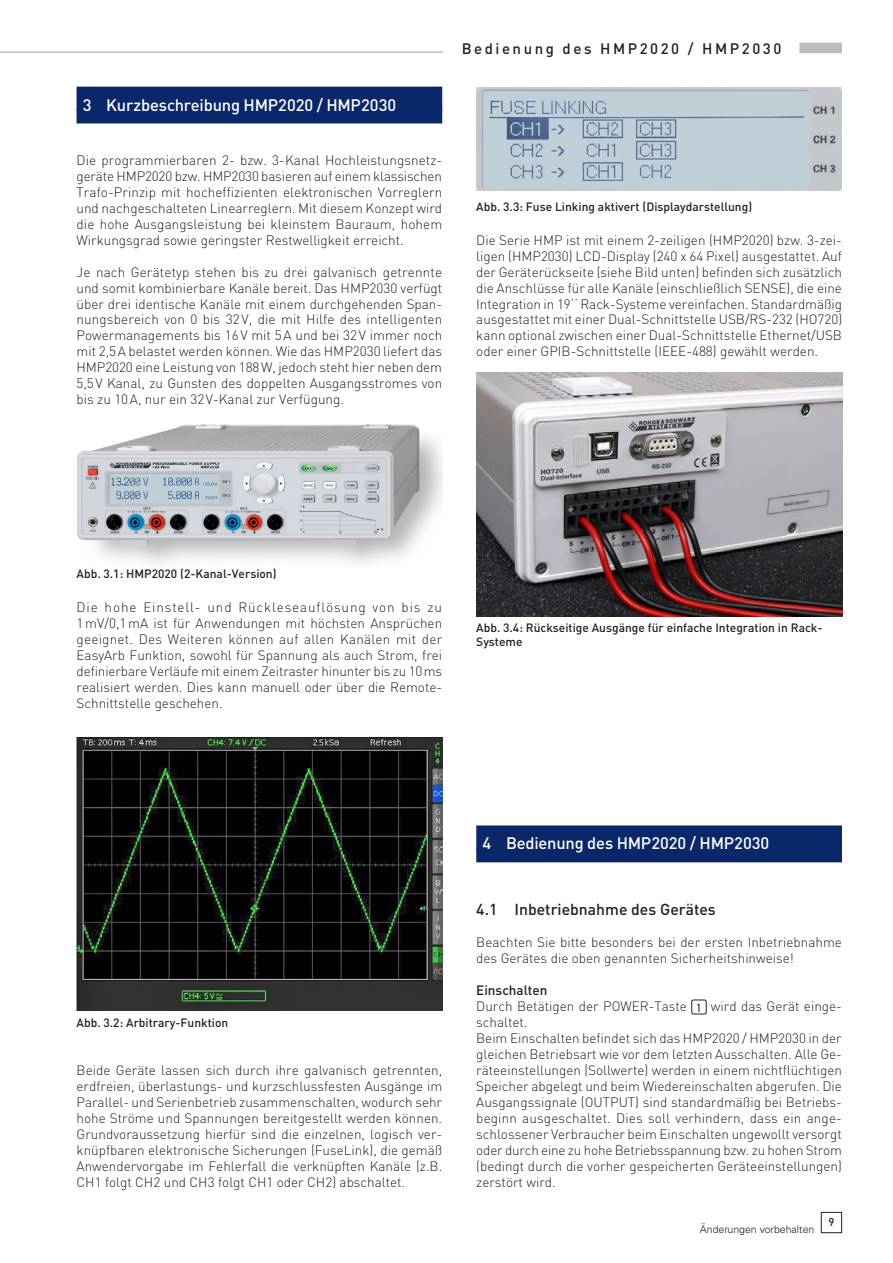
<style>
.page{position:relative;width:893px;height:1263px;background:#fff}
.page>*{position:absolute;margin:0;border:0;box-sizing:border-box;transform-origin:0 0}
.t1{font:500 16.5px "DIN";letter-spacing:-.01em;color:#fff}
.t2{font:500 15.75px "DIN";color:#231f20}
.t3{font:500 15px "DIN";letter-spacing:.17em;color:#231f20}
.t4{font:300 13.5px/15.9px "DIN";color:#231f20;text-align:justify}
.t5{font:500 12px/14.4px "DIN";color:#231f20}
.t6{font:500 11.25px "DIN";color:#231f20}
.t7{font:300 10.5px "Univers";color:#231f20}
.s1{font-weight:500}
</style>
<div class="page">
<div style="left:799px;top:43px;width:43px;height:10px;background:#bcbdc0"></div>
<div style="left:821px;top:1212px;width:21px;height:21px;border:1px solid #231f20"></div>
<hr style="left:0;top:51px;width:740px;height:2px;background:#bcbdc0">
<div style="left:443px;top:42px;width:338px;height:12px;background:#fff"></div>
<div style="left:476px;top:825px;width:366px;height:24px;background:#092769"></div>
<div style="left:476px;top:847px;width:366px;height:15px;background:#092769"></div>
<div style="left:691px;top:1000px;width:15px;height:14px;border:1px solid #231f20;border-radius:2px"></div>
<div style="left:77px;top:87px;width:365px;height:24px;background:#092769"></div>
<div style="left:77px;top:108px;width:365px;height:15px;background:#092769"></div>
<img style="left:77px;top:737px;width:365px;height:273px">
<img style="left:476px;top:88px;width:366px;height:102px">
<img style="left:476px;top:373px;width:366px;height:244px">
<img style="left:77px;top:424px;width:365px;height:140px">
<p class="t1" style="left:83px;top:94px;width:315px">3 Kurzbeschreibung HMP2020 / HMP2030</p>
<p class="t4" style="left:77px;top:152px;width:367px">Die programmierbaren 2- bzw. 3-Kanal Hochleistungsnetz&shy;geräte HMP2020 bzw. HMP2030 basieren auf einem klassischen Trafo-Prinzip mit hocheffizienten elektronischen Vorreglern und nachgeschalteten Linearreglern. Mit diesem Konzept wird die hohe Ausgangsleistung bei kleinstem Bauraum, hohem Wirkungsgrad sowie geringster Restwelligkeit erreicht.</p>
<p class="t4" style="left:77px;top:264px;width:367px">Je nach Gerätetyp stehen bis zu drei galvanisch getrennte und somit kombinierbare Kanäle bereit. Das HMP2030 verfügt über drei identische Kanäle mit einem durchgehenden Span&shy;nungsbereich von 0 bis 32 V, die mit Hilfe des intelligenten Powermanagements bis 16V mit 5A und bei 32V immer noch mit 2,5A belastet werden können. Wie das HMP2030 liefert das HMP2020 eine Leistung von 188W, jedoch steht hier neben dem 5,5V Kanal, zu Gunsten des doppelten Ausgangsstromes von bis zu 10A, nur ein 32V-Kanal zur Verfügung.</p>
<p class="t3" style="left:462px;top:39px;width:321px">Bedienung des HMP2020 / HMP2030</p>
<p class="t5" style="left:476px;top:199px;width:277px">Abb. 3.3: Fuse Linking aktivert (Displaydarstellung)</p>
<p class="t4" style="left:476px;top:232px;width:367px">Die Serie HMP ist mit einem 2-zeiligen (HMP2020) bzw. 3-zei&shy;ligen (HMP2030) LCD-Display (240 x 64 Pixel) ausgestattet. Auf der Geräterückseite (siehe Bild unten) befinden sich zusätzlich die Anschlüsse für alle Kanäle (einschließlich SENSE), die eine Integration in 19‘‘ Rack-Systeme vereinfachen. Standardmäßig ausgestattet mit einer Dual-Schnittstelle USB/RS-232 (HO720) kann optional zwischen einer Dual-Schnittstelle Ethernet/USB oder einer GPIB-Schnittstelle (IEEE-488) gewählt werden.</p>
<p class="t5" style="left:77px;top:566px;width:202px">Abb. 3.1: HMP2020 (2-Kanal-Version)</p>
<p class="t4" style="left:77px;top:599px;width:367px">Die hohe Einstell- und Rückleseauflösung von bis zu 1mV/0,1mA ist für Anwendungen mit höchsten Ansprüchen geeignet. Des Weiteren können auf allen Kanälen mit der EasyArb Funktion, sowohl für Spannung als auch Strom, frei definierbare Verläufe mit einem Zeitraster hinunter bis zu 10ms realisiert werden. Dies kann manuell oder über die Remote-Schnittstelle geschehen.</p>
<p class="t5" style="left:476px;top:620px;width:348px">Abb. 3.4: Rückseitige Ausgänge für einfache Integration in Rack-<br>Systeme</p>
<p class="t5" style="left:77px;top:1015px;width:153px">Abb. 3.2: Arbitrary-Funktion</p>
<p class="t4" style="left:77px;top:1062px;width:367px">Beide Geräte lassen sich durch ihre galvanisch getrennten, erdfreien, überlastungs- und kurzschlussfesten Ausgänge im Parallel- und Serienbetrieb zusammenschalten, wodurch sehr hohe Ströme und Spannungen bereitgestellt werden können.<br>Grundvoraussetzung hierfür sind die einzelnen, logisch ver&shy;knüpfbaren elektronische Sicherungen (FuseLink), die gemäß Anwendervorgabe im Fehlerfall die verknüpften Kanäle (z.B.<br>CH1 folgt CH2 und CH3 folgt CH1 oder CH2) abschaltet.</p>
<p class="t1" style="left:483px;top:833px;width:288px">4 Bedienung des HMP2020 / HMP2030</p>
<p class="t2" style="left:476px;top:899px;width:241px">4.1 Inbetriebnahme des Gerätes</p>
<p class="t4" style="left:476px;top:934px;width:367px">Beachten Sie bitte besonders bei der ersten Inbetriebnahme des Gerätes die oben genannten Sicherheitshinweise!</p>
<p class="t4" style="left:476px;top:982px;width:367px;text-align:left"><span class="s1">Einschalten<br></span>Durch Betätigen der POWER-Taste <sub>1</sub> wird das Gerät einge&shy;schaltet.<br>Beim Einschalten befindet sich das HMP2020 / HMP2030 in der gleichen Betriebsart wie vor dem letzten Ausschalten. Alle Ge&shy;räteeinstellungen (Sollwerte) werden in einem nichtflüchtigen Speicher abgelegt und beim Wiedereinschalten abgerufen. Die Ausgangssignale (OUTPUT) sind standardmäßig bei Betriebs&shy;beginn ausgeschaltet. Dies soll verhindern, dass ein ange&shy;schlossener Verbraucher beim Einschalten ungewollt versorgt oder durch eine zu hohe Betriebsspannung bzw. zu hohen Strom (bedingt durch die vorher gespeicherten Geräteeinstellungen) zerstört wird.</p>
<p class="t7" style="left:700px;top:1222px;width:116px">Änderungen vorbehalten</p>
<p class="t6" style="left:829px;top:1215px;width:7px">9</p>
</div>
